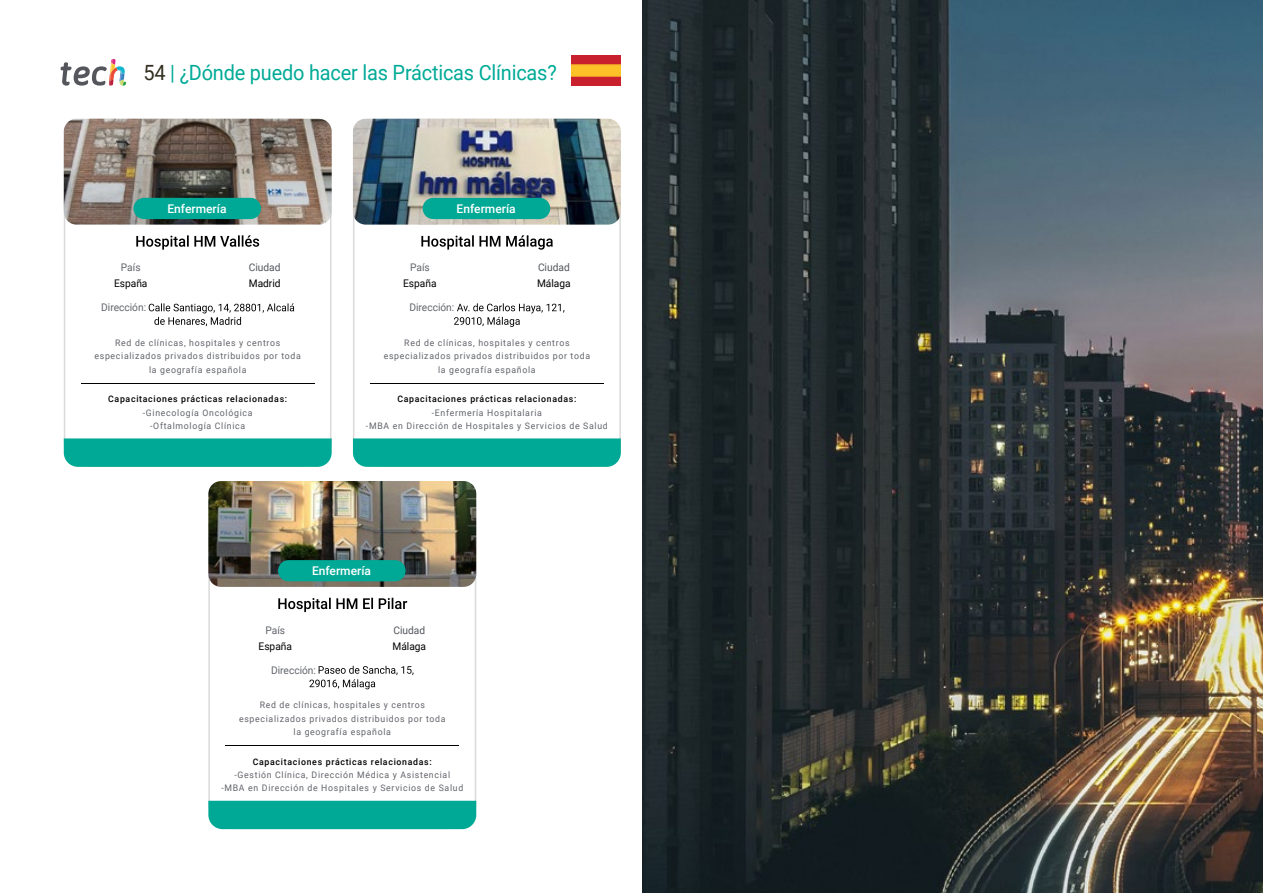
<style>
.page{position:relative;width:1263px;height:893px;background:#fff}
.page>*{position:absolute;margin:0;border:0;box-sizing:border-box;transform-origin:0 0}
.t1{font:21px "Roboto";letter-spacing:-.01em;color:#00aa97;scale:.95 1}
.t2{font:500 12px "Roboto";color:#fff}
.t3{font:10.5px "Roboto";color:#61646a}
.t4{font:10.5px "Roboto";color:#000}
.t5{font:10.5px "Roboto";color:#52555b}
.t6{font:9px/13.5px "Roboto";letter-spacing:.08em;color:#61646a;text-align:center}
.t7{font:500 9px "Roboto";letter-spacing:.08em;color:#000}
.s1{color:#312e20}
</style>
<div class="page">
<img style="left:571px;top:56px;width:50px;height:29px">
<svg style="left:61px;top:59px;width:65px;height:27px"></svg>
<img style="left:642px;top:0;width:621px;height:893px">
<svg style="left:63px;top:118px;width:269px;height:337px"></svg>
<img style="left:64px;top:119px;width:268px;height:106px">
<div style="left:133px;top:198px;width:128px;height:21px;background:#00a996;border-radius:11px"></div>
<svg style="left:64px;top:438px;width:268px;height:29px;background:#08ab99"></svg>
<hr style="left:81px;top:383px;width:234px;height:1px;background:#000">
<svg style="left:136px;top:235px;width:123px;height:15px"></svg>
<svg style="left:149px;top:303px;width:145px;height:23px"></svg>
<svg style="left:352px;top:118px;width:269px;height:334px"></svg>
<img style="left:353px;top:119px;width:268px;height:106px">
<div style="left:423px;top:198px;width:127px;height:21px;background:#00a996;border-radius:11px"></div>
<svg style="left:353px;top:438px;width:268px;height:29px;background:#07ab99"></svg>
<hr style="left:370px;top:383px;width:234px;height:1px;background:#000">
<svg style="left:454px;top:303px;width:110px;height:24px"></svg>
<svg style="left:421px;top:235px;width:132px;height:15px"></svg>
<svg style="left:208px;top:492px;width:269px;height:338px"></svg>
<img style="left:208px;top:481px;width:268px;height:106px">
<div style="left:278px;top:560px;width:128px;height:21px;background:#00a996;border-radius:11px"></div>
<div style="left:208px;top:801px;width:268px;height:28px;background:#00a996"></div>
<hr style="left:225px;top:745px;width:234px;height:1px;background:#000">
<svg style="left:309px;top:666px;width:104px;height:23px"></svg>
<svg style="left:278px;top:598px;width:129px;height:14px"></svg>
<h1 class="t1" style="left:144px;top:57px;width:436px"><span class="s1">54</span> | ¿Dónde puedo hacer las Prácticas Clínicas?</h1>
<h2 class="t2" style="left:167px;top:200px;width:60px">Enfermería</h2>
<h2 class="t2" style="left:457px;top:200px;width:60px">Enfermería</h2>
<p class="t3" style="left:121px;top:260px;width:21px">País</p>
<p class="t4" style="left:114px;top:276px;width:35px">España</p>
<p class="t5" style="left:249px;top:260px;width:33px">Ciudad</p>
<p class="t4" style="left:249px;top:276px;width:33px">Madrid</p>
<p class="t3" style="left:410px;top:260px;width:21px">País</p>
<p class="t4" style="left:403px;top:276px;width:35px">España</p>
<p class="t5" style="left:538px;top:260px;width:33px">Ciudad</p>
<p class="t4" style="left:537px;top:276px;width:35px">Málaga</p>
<p class="t3" style="left:101px;top:300px;width:46px">Dirección:</p>
<p class="t6" style="left:95px;top:336px;width:208px">Red de clínicas, hospitales y centros especializados privados distribuidos por toda la geografía española</p>
<p class="t7" style="left:108px;top:393px;width:180px">Capacitaciones prácticas relacionadas:</p>
<p class="t6" style="left:143px;top:405px;width:111px">-Ginecología Oncológica -Oftalmología Clínica</p>
<p class="t3" style="left:409px;top:300px;width:46px">Dirección:</p>
<p class="t6" style="left:384px;top:336px;width:208px">Red de clínicas, hospitales y centros especializados privados distribuidos por toda la geografía española</p>
<p class="t7" style="left:397px;top:393px;width:180px">Capacitaciones prácticas relacionadas:</p>
<p class="t6" style="left:366px;top:405px;width:243px">-Enfermería Hospitalaria<br>-MBA en Dirección de Hospitales y Servicios de Salud</p>
<p class="t3" style="left:265px;top:622px;width:21px">País</p>
<p class="t4" style="left:259px;top:639px;width:35px">España</p>
<h2 class="t2" style="left:312px;top:563px;width:60px">Enfermería</h2>
<p class="t5" style="left:393px;top:622px;width:33px">Ciudad</p>
<p class="t4" style="left:392px;top:639px;width:35px">Málaga</p>
<p class="t3" style="left:271px;top:663px;width:46px">Dirección:</p>
<p class="t6" style="left:239px;top:698px;width:208px">Red de clínicas, hospitales y centros especializados privados distribuidos por toda la geografía española</p>
<p class="t7" style="left:253px;top:755px;width:180px">Capacitaciones prácticas relacionadas:</p>
<p class="t6" style="left:221px;top:768px;width:243px">-Gestión Clínica, Dirección Médica y Asistencial<br>-MBA en Dirección de Hospitales y Servicios de Salud</p>
</div>
